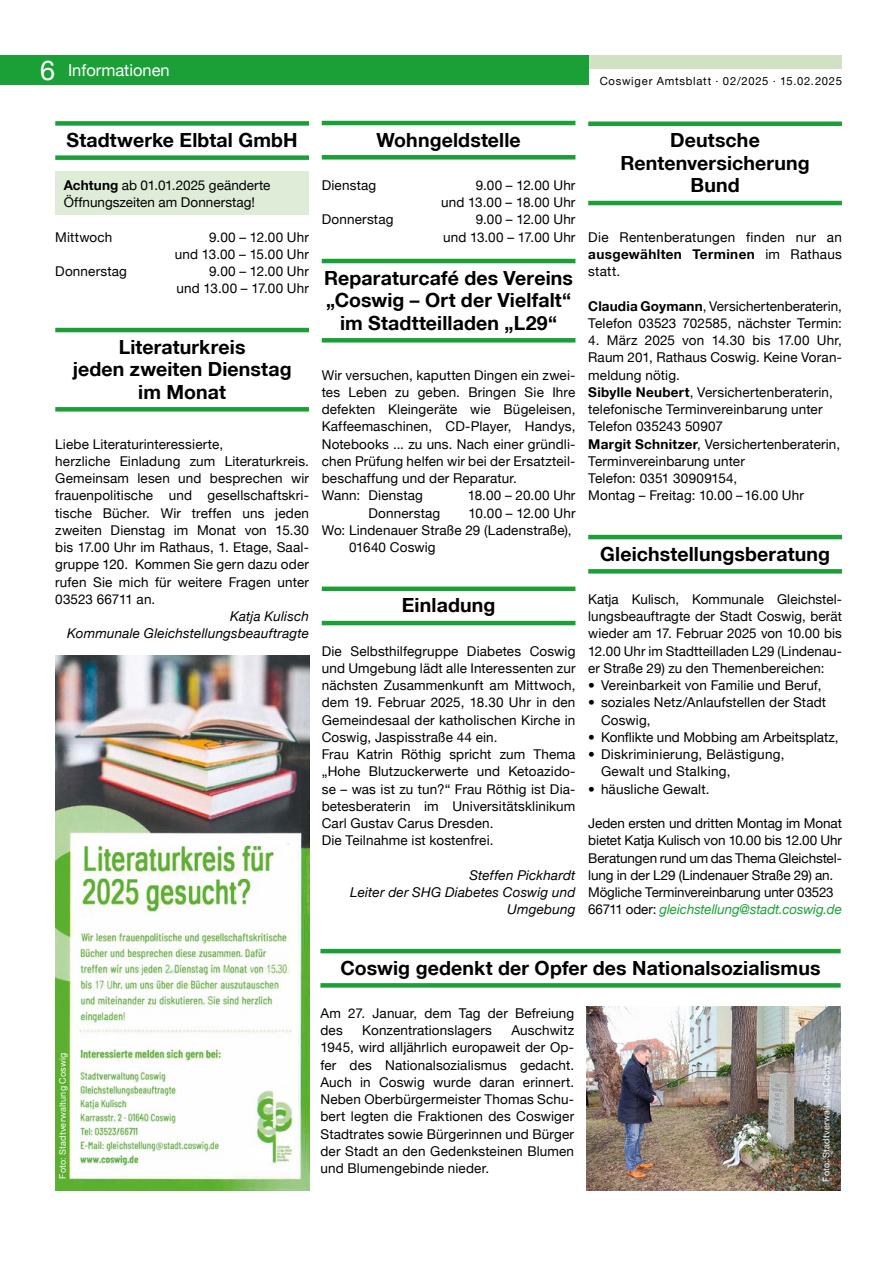
<style>
.page{position:relative;width:893px;height:1263px;background:#fff}
.page>*{position:absolute;margin:0;border:0;box-sizing:border-box;transform-origin:0 0}
.t1{font:700 19.5px/22.5px "Helvetica Neue LT Pro";letter-spacing:.005em;color:#000;text-align:center}
.t2{font:16.5px "Helvetica Neue LT Pro";color:#fff}
.t3{font:13.5px/17.2px "Helvetica Neue LT Pro";letter-spacing:.01em;color:#000}
.t4{font:13.5px/17.2px "Helvetica Neue LT Pro";letter-spacing:-.01em;color:#000}
.t5{font:italic 13.5px/17.2px "Helvetica Neue LT Pro";letter-spacing:.015em;color:#000;text-align:right}
.t6{font:11.25px "Helvetica Neue LT Pro";letter-spacing:.07em;color:#000}
.t7{font:9px "Helvetica Neue LT Pro";letter-spacing:.025em;color:#fff}
.s1{font-size:27px}
.s2{font-weight:700}
.s3{font-style:italic;color:#1ba037}
</style>
<div class="page">
<img style="left:587px;top:1006px;width:254px;height:184px">
<hr style="left:320px;top:949px;width:521px;height:4px;background:#1ba037">
<div style="left:320px;top:983px;width:521px;height:5px;background:#1ba037"></div>
<hr style="left:322px;top:259px;width:253px;height:4px;background:#1ba037">
<div style="left:322px;top:338px;width:253px;height:5px;background:#1ba037"></div>
<hr style="left:322px;top:121px;width:253px;height:4px;background:#1ba037">
<div style="left:322px;top:155px;width:253px;height:5px;background:#1ba037"></div>
<hr style="left:55px;top:328px;width:254px;height:4px;background:#1ba037">
<div style="left:55px;top:407px;width:254px;height:5px;background:#1ba037"></div>
<img style="left:55px;top:655px;width:254px;height:535px">
<div style="left:55px;top:172px;width:254px;height:43px;background:#dfecd8"></div>
<div style="left:55px;top:121px;width:254px;height:5px;background:#1ba037"></div>
<div style="left:55px;top:155px;width:254px;height:5px;background:#1ba037"></div>
<hr style="left:322px;top:587px;width:253px;height:4px;background:#1ba037">
<hr style="left:322px;top:621px;width:253px;height:4px;background:#1ba037">
<hr style="left:588px;top:535px;width:254px;height:4px;background:#1ba037">
<div style="left:588px;top:569px;width:254px;height:5px;background:#1ba037"></div>
<hr style="left:588px;top:122px;width:254px;height:4px;background:#1ba037">
<hr style="left:588px;top:201px;width:254px;height:4px;background:#1ba037">
<div style="left:587px;top:55px;width:255px;height:14px;background:#cfe2c3"></div>
<div style="left:0;top:55px;width:588px;height:30px;background:#1ba037"></div>
<p class="t2" style="left:40px;top:60px;width:246px"><span class="s1">6</span> Amtliche Bekanntmachungen</p>
<p class="t2" style="left:68px;top:60px;width:103px">Informationen</p>
<p class="t6" style="left:600px;top:74px;width:244px">Coswiger Amtsblatt · 02/2025 · 15.02.2025</p>
<h1 class="t1" style="left:67px;top:128px;width:233px">Stadtwerke Elbtal GmbH</h1>
<p class="t3" style="left:64px;top:176px;width:208px"><span class="s2">Achtung</span> ab 01.01.2025 geänderte<br>Öffnungszeiten am Donnerstag!</p>
<p class="t3" style="left:55px;top:228px;width:59px">Mittwoch</p>
<p class="t3" style="left:175px;top:228px;width:136px;text-align:right">9.00 – 12.00 Uhr<br>und 13.00 – 15.00 Uhr</p>
<p class="t3" style="left:55px;top:262px;width:73px">Donnerstag</p>
<p class="t3" style="left:177px;top:262px;width:134px;text-align:right">9.00 – 12.00 Uhr<br>und 13.00 – 17.00 Uhr</p>
<h1 class="t1" style="left:73px;top:335px;width:220px">Literaturkreis<br>jeden zweiten Dienstag im Monat</h1>
<p class="t3" style="left:55px;top:435px;width:255px">Liebe Literaturinteressierte,<br>herzliche Einladung zum Literaturkreis.<br>Gemeinsam lesen und besprechen wir frauenpolitische und gesellschaftskri&shy;tische Bücher. Wir treffen uns jeden zweiten Dienstag im Monat von 15.30 bis 17.00 Uhr im Rathaus, 1. Etage, Saal&shy;gruppe 120. Kommen Sie gern dazu oder rufen Sie mich für weitere Fragen unter 03523 66711 an.</p>
<p class="t5" style="left:67px;top:607px;width:243px">Katja Kulisch<br>Kommunale Gleichstellungsbeauftragte</p>
<h1 class="t1" style="left:376px;top:128px;width:146px">Wohngeldstelle</h1>
<p class="t3" style="left:322px;top:176px;width:56px">Dienstag</p>
<p class="t3" style="left:441px;top:176px;width:136px;text-align:right">9.00 – 12.00 Uhr<br>und 13.00 – 18.00 Uhr</p>
<p class="t3" style="left:322px;top:211px;width:73px">Donnerstag</p>
<p class="t3" style="left:443px;top:211px;width:134px;text-align:right">9.00 – 12.00 Uhr<br>und 13.00 – 17.00 Uhr</p>
<h1 class="t1" style="left:324px;top:266px;width:250px">Reparaturcafé des Vereins „Coswig – Ort der Vielfalt“ im Stadtteilladen „L29“</h1>
<p class="t3" style="left:322px;top:366px;width:255px">Wir versuchen, kaputten Dingen ein zwei&shy;tes Leben zu geben. Bringen Sie Ihre defekten Kleingeräte wie Bügeleisen, Kaffeemaschinen, CD-Player, Handys, Notebooks ... zu uns. Nach einer gründli&shy;chen Prüfung helfen wir bei der Ersatzteil&shy;beschaffung und der Reparatur.<br>Wann: Dienstag</p>
<p class="t3" style="left:468px;top:487px;width:109px">18.00 – 20.00 Uhr</p>
<p class="t3" style="left:369px;top:504px;width:73px">Donnerstag</p>
<p class="t3" style="left:469px;top:504px;width:108px">10.00 – 12.00 Uhr</p>
<p class="t3" style="left:322px;top:521px;width:251px">Wo: Lindenauer Straße 29 (Ladenstraße),</p>
<p class="t3" style="left:349px;top:538px;width:88px">01640 Coswig</p>
<h1 class="t1" style="left:402px;top:593px;width:95px">Einladung</h1>
<p class="t3" style="left:322px;top:642px;width:255px">Die Selbsthilfegruppe Diabetes Coswig und Umgebung lädt alle Interessenten zur nächsten Zusammenkunft am Mittwoch, dem 19. Februar 2025, 18.30 Uhr in den Gemeindesaal der katholischen Kirche in Coswig, Jaspisstraße 44 ein.<br>Frau Katrin Röthig spricht zum Thema „Hohe Blutzuckerwerte und Ketoazido&shy;se – was ist zu tun?“ Frau Röthig ist Dia&shy;betesberaterin im Universitätsklinikum Carl Gustav Carus Dresden.<br>Die Teilnahme ist kostenfrei.</p>
<p class="t5" style="left:350px;top:866px;width:227px">Steffen Pickhardt<br>Leiter der SHG Diabetes Coswig und<br>Umgebung</p>
<h1 class="t1" style="left:620px;top:128px;width:191px">Deutsche<br>Rentenversicherung<br>Bund</h1>
<p class="t3" style="left:588px;top:228px;width:255px;text-align:justify">Die Rentenberatungen finden nur an <span class="s2">ausgewählten Terminen</span> im Rathaus statt.</p>
<p class="t3" style="left:588px;top:297px;width:255px"><span class="s2">Claudia Goymann</span>, Versichertenberaterin,<br>Telefon 03523 702585, nächster Termin:</p>
<p class="t3" style="left:588px;top:331px;width:255px">4. März 2025 von 14.30 bis 17.00 Uhr,<br>Raum 201, Rathaus Coswig. Keine Voran&shy;meldung nötig.<br><span class="s2">Sibylle Neubert</span>, Versichertenberaterin, telefonische Terminvereinbarung unter<br>Telefon 035243 50907<br><span class="s2">Margit Schnitzer</span>, Versichertenberaterin,<br>Terminvereinbarung unter<br>Telefon: 0351 30909154,<br>Montag – Freitag: 10.00 –16.00 Uhr</p>
<h1 class="t1" style="left:600px;top:542px;width:231px">Gleichstellungsberatung</h1>
<p class="t3" style="left:588px;top:590px;width:255px;text-align:justify">Katja Kulisch, Kommunale Gleichstel&shy;lungsbeauftragte der Stadt Coswig, berät wieder am 17. Februar 2025 von 10.00 bis 12.00 Uhr im Stadtteilladen L29 (Lindenau&shy;er Straße 29) zu den Themenbereichen:</p>
<p class="t3" style="left:588px;top:676px;width:235px">• Vereinbarkeit von Familie und Beruf,</p>
<p class="t3" style="left:601px;top:694px;width:227px;text-indent:-13px">• soziales Netz/Anlaufstellen der Stadt<br>Coswig,</p>
<p class="t3" style="left:588px;top:728px;width:252px">• Konflikte und Mobbing am Arbeitsplatz,</p>
<p class="t3" style="left:601px;top:745px;width:185px;text-indent:-13px">• Diskriminierung, Belästigung,<br>Gewalt und Stalking,</p>
<p class="t3" style="left:588px;top:780px;width:123px">• häusliche Gewalt.</p>
<p class="t4" style="left:588px;top:814px;width:255px">Jeden ersten und dritten Montag im Monat bietet Katja Kulisch von 10.00 bis 12.00 Uhr Beratungen rund um das Thema Gleichstel&shy;lung in der L29 (Lindenauer Straße 29) an.<br>Mögliche Terminvereinbarung unter 03523<br>66711 oder: <span class="s3">gleichstellung@stadt.coswig.de</span></p>
<p class="t7" style="left:57px;top:1178px;width:127px;rotate:-90deg">Foto: Stadtverwaltung Coswig</p>
<h1 class="t1" style="left:340px;top:956px;width:482px">Coswig gedenkt der Opfer des Nationalsozialismus</h1>
<p class="t3" style="left:320px;top:1004px;width:255px">Am 27. Januar, dem Tag der Befreiung des</p>
<p class="t3" style="left:320px;top:1021px;width:255px;text-align:justify;text-indent:191px">Auschwitz 1945, wird alljährlich europaweit der Op&shy;fer des Nationalsozialismus gedacht.<br>Auch in Coswig wurde daran erinnert.<br>Neben Oberbürgermeister Thomas Schu&shy;bert legten die Fraktionen des Coswiger Stadtrates sowie Bürgerinnen und Bürger der Stadt an den Gedenksteinen Blumen und Blumengebinde nieder.</p>
<p class="t3" style="left:362px;top:1021px;width:131px">Konzentrationslagers</p>
<p class="t7" style="left:821px;top:1181px;width:127px;rotate:-90deg">Foto: Stadtverwaltung Coswig</p>
</div>
